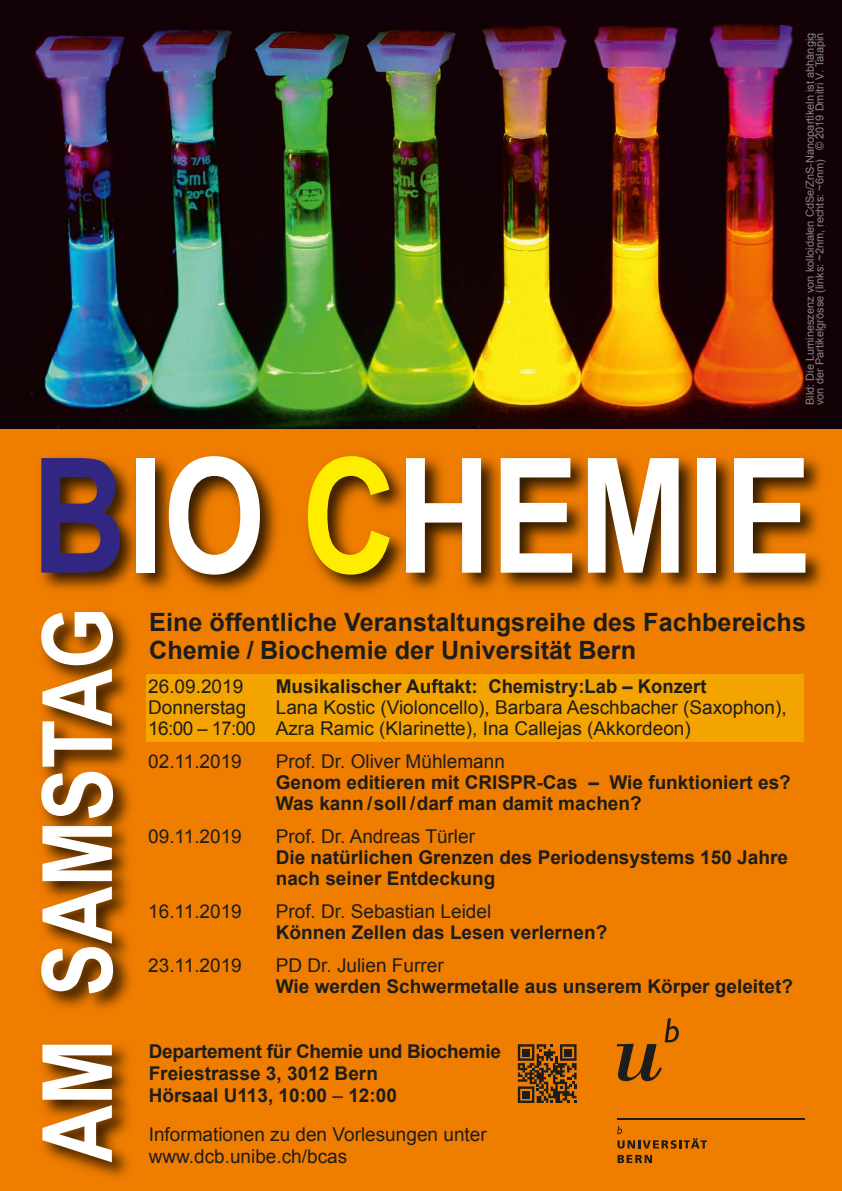
<style>
.page{position:relative;width:842px;height:1191px;background:#ef7d00}
.page>*{position:absolute;margin:0;border:0;box-sizing:border-box;transform-origin:0 0}
.t1{font:700 160px "Arial Narrow";color:#fff}
.t2{font:700 97px "Arial Narrow";letter-spacing:-.005em;color:#fff}
.t3{font:700 25.2px/28px "Arial";color:#1d1d1b}
.t4{font:700 19px/21px "Arial";color:#1d1d1b}
.t5{font:19px/21px "Arial";color:#1d1d1b}
.t6{font:11px/9.9px "Arial";color:#878787}
.s1{color:#312783}
.s2{color:#ffed00}
.s3{font-weight:400}
</style>
<div class="page">
<img style="left:41px;top:647px;width:126px;height:530px">
<img style="left:41px;top:455px;width:782px;height:192px">
<svg style="left:518px;top:1044px;width:58px;height:59px"></svg>
<svg style="left:617px;top:1018px;width:62px;height:63px"></svg>
<hr style="left:617px;top:1117px;width:187px;height:2px;background:#1d1d1b">
<svg style="left:617px;top:1126px;width:90px;height:22px"></svg>
<svg style="left:617px;top:1154px;width:35px;height:9px"></svg>
<div style="left:147px;top:675px;width:657px;height:67px;background:#f4a400"></div>
<img style="left:0;top:0;width:842px;height:429px">
<p class="t6" style="left:805px;top:405px;width:374px;rotate:-90deg">Bild: Die Lumineszenz von kolloidalen CdSe/ZnS-Nanopartikeln ist abhängig von der Partikelgrösse (links: ~2nm, rechts: ~6nm) © 2019 Dmitri V. Talapin</p>
<h1 class="t1" style="left:32px;top:395px;width:781px"><span class="s1">B</span>IO <span class="s2">C</span>HEMIE</h1>
<h2 class="t2" style="left:4px;top:1162px;width:556px;rotate:-90deg">AM SAMSTAG</h2>
<h3 class="t3" style="left:149px;top:609px;width:658px">Eine öffentliche Veranstaltungsreihe des Fachbereichs<br>Chemie / Biochemie der Universität Bern</h3>
<p class="t5" style="left:148px;top:676px;width:97px">26.09.2019</p>
<p class="t4" style="left:276px;top:676px;width:432px">Musikalischer Auftakt: Chemistry:Lab – Konzert</p>
<p class="t5" style="left:148px;top:697px;width:100px">Donnerstag</p>
<p class="t5" style="left:148px;top:697px;width:640px;text-indent:128px">Lana Kostic (Violoncello), Barbara Aeschbacher (Saxophon),<br>16:00 – 17:00 Azra Ramic (Klarinette), Ina Callejas (Akkordeon)</p>
<p class="t5" style="left:148px;top:751px;width:95px">02.11.2019</p>
<p class="t5" style="left:276px;top:751px;width:231px">Prof. Dr. Oliver Mühlemann</p>
<p class="t4" style="left:276px;top:772px;width:517px">Genom editieren mit CRISPR-Cas – Wie funktioniert es?<br>Was kann / soll / darf man damit machen?</p>
<p class="t5" style="left:148px;top:826px;width:95px">09.11.2019</p>
<p class="t5" style="left:276px;top:826px;width:201px">Prof. Dr. Andreas Türler</p>
<p class="t4" style="left:276px;top:847px;width:514px">Die natürlichen Grenzen des Periodensystems 150 Jahre nach seiner Entdeckung</p>
<p class="t5" style="left:148px;top:901px;width:95px">16.11.2019</p>
<p class="t5" style="left:276px;top:901px;width:217px">Prof. Dr. Sebastian Leidel</p>
<p class="t4" style="left:276px;top:922px;width:333px">Können Zellen das Lesen verlernen?</p>
<p class="t5" style="left:148px;top:955px;width:95px">23.11.2019</p>
<p class="t5" style="left:276px;top:955px;width:169px">PD Dr. Julien Furrer</p>
<p class="t4" style="left:276px;top:976px;width:519px">Wie werden Schwermetalle aus unserem Körper geleitet?</p>
<p class="t4" style="left:149px;top:1041px;width:354px;line-height:22px">Departement für Chemie und Biochemie<br>Freiestrasse 3, 3012 Bern<br>Hörsaal U113, 10:00 <span class="s3">–</span> 12:00</p>
<p class="t5" style="left:149px;top:1123px;width:340px;line-height:22px">Informationen zu den Vorlesungen unter www.dcb.unibe.ch/bcas</p>
</div>
